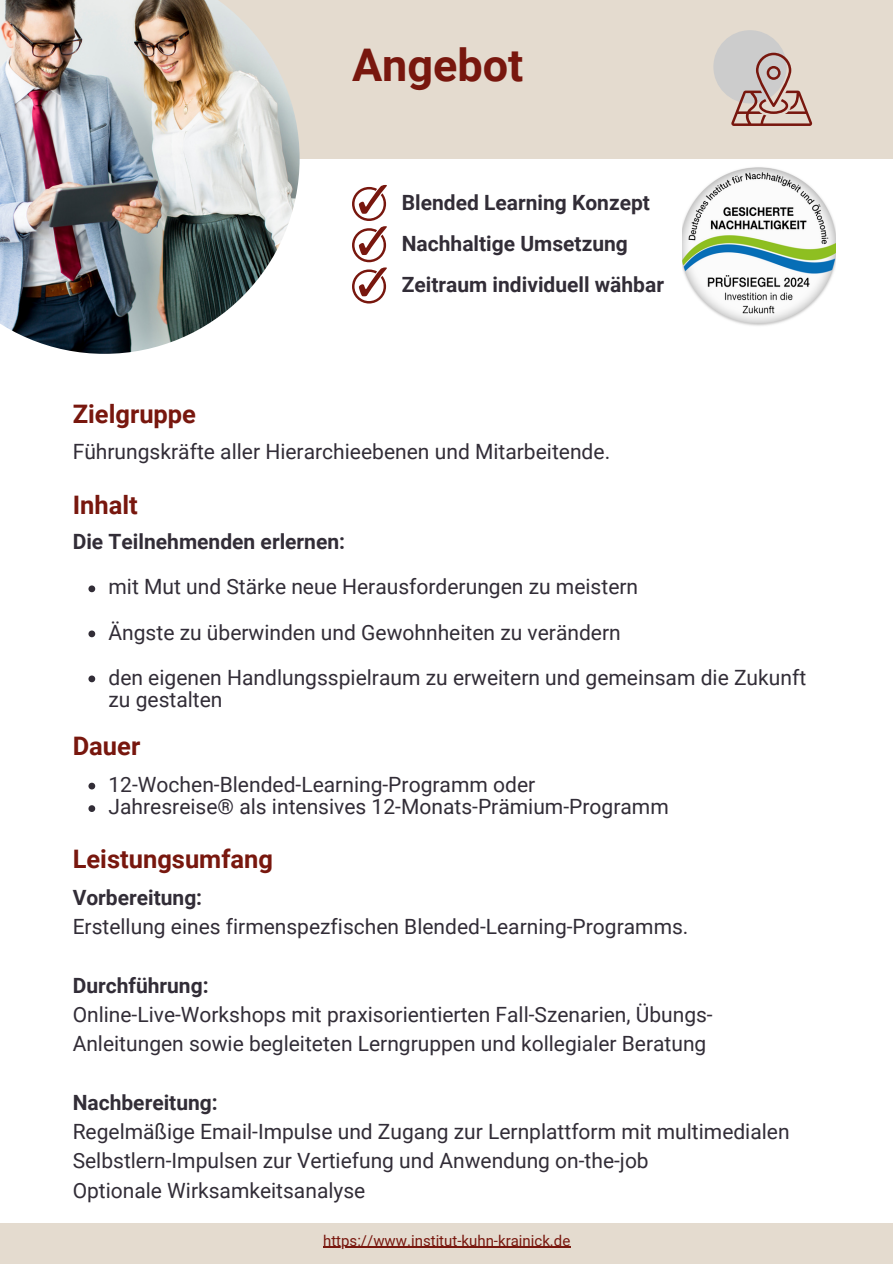
<style>
.page{position:relative;width:893px;height:1264px;background:#fff}
.page>*{position:absolute;margin:0;border:0;box-sizing:border-box;transform-origin:0 0}
.t1{font:700 45px "Roboto";color:#78170e}
.t2{font:700 25.5px "Roboto";color:#78170e}
.t3{font:21px/29.2px "Roboto";color:#322d37}
.t4{font:700 21px "Roboto";color:#322d37}
.t5{font:15px "Roboto";color:#78170e}
</style>
<div class="page">
<div style="left:0;top:0;width:892px;height:159px;background:#e4dbcf"></div>
<div style="left:713px;top:30px;width:73px;height:73px;background:#ccc;border-radius:50%"></div>
<svg style="left:731px;top:53px;width:81px;height:73px"></svg>
<img style="left:0;top:0;width:299px;height:354px">
<div style="left:0;top:1223px;width:892px;height:40px;background:#e4dbcf"></div>
<svg style="left:88px;top:782px;width:7px;height:7px"></svg>
<svg style="left:88px;top:805px;width:7px;height:7px"></svg>
<hr style="left:323px;top:1246px;width:247px;height:1px;background:#78170e">
<img style="left:682px;top:167px;width:153px;height:159px">
<svg style="left:352px;top:185px;width:35px;height:118px"></svg>
<svg style="left:88px;top:585px;width:7px;height:7px"></svg>
<svg style="left:88px;top:630px;width:7px;height:7px"></svg>
<svg style="left:88px;top:675px;width:7px;height:7px"></svg>
<p class="t1" style="left:352px;top:40px;width:173px">Angebot</p>
<p class="t2" style="left:73px;top:399px;width:125px">Zielgruppe</p>
<p class="t4" style="left:402px;top:191px;width:250px">Blended Learning Konzept</p>
<p class="t4" style="left:402px;top:231px;width:227px">Nachhaltige Umsetzung</p>
<p class="t4" style="left:402px;top:272px;width:264px">Zeitraum individuell wähbar</p>
<p class="t3" style="left:73px;top:437px;width:539px">Fü hrungskräfte aller Hierarchieebenen und Mitarbeitende.</p>
<p class="t2" style="left:73px;top:490px;width:66px">Inhalt</p>
<p class="t4" style="left:73px;top:530px;width:274px">Die Teilnehmenden erlernen:</p>
<p class="t3" style="left:108px;top:572px;width:531px">mit Mut und Stärke neue Herausforderungen zu meistern</p>
<p class="t3" style="left:108px;top:617px;width:513px">Ängste zu überwinden und Gewohnheiten zu verändern</p>
<p class="t3" style="left:108px;top:666px;width:699px;line-height:22.5px">den eigenen Handlungsspielraum zu erweitern und gemeinsam die Zukunft zu gestalten</p>
<p class="t2" style="left:73px;top:731px;width:69px">Dauer</p>
<p class="t3" style="left:108px;top:770px;width:428px">12-Wochen-Blended-Learning-Programm oder</p>
<p class="t3" style="left:108px;top:792px;width:561px">Jahresreise® als intensives 12-Monats-Prämium-Programm</p>
<p class="t2" style="left:73px;top:844px;width:202px">Leistungsumfang</p>
<p class="t4" style="left:73px;top:885px;width:131px">Vorbereitung:</p>
<p class="t3" style="left:73px;top:912px;width:617px">Erstellung eines firmenspezfischen Blended-Learning-Programms.</p>
<p class="t4" style="left:73px;top:973px;width:137px">Durchführung:</p>
<p class="t3" style="left:73px;top:1000px;width:641px">Online-Live-Workshops mit praxisorientierten Fall-Szenarien, Übungs-<br>Anleitungen sowie begleiteten Lerngruppen und kollegialer Beratung</p>
<p class="t4" style="left:73px;top:1090px;width:146px">Nachbereitung:</p>
<p class="t3" style="left:73px;top:1117px;width:718px">Regelmäßige Email-Impulse und Zugang zur Lernplattform mit multimedialen<br>Selbstlern-Impulsen zur Vertiefung und Anwendung on-the-job</p>
<p class="t3" style="left:73px;top:1175px;width:294px">Optionale Wirksamkeitsanalyse</p>
<p class="t5" style="left:323px;top:1231px;width:249px">https://www.institut-kuhn-krainick.de</p>
</div>
